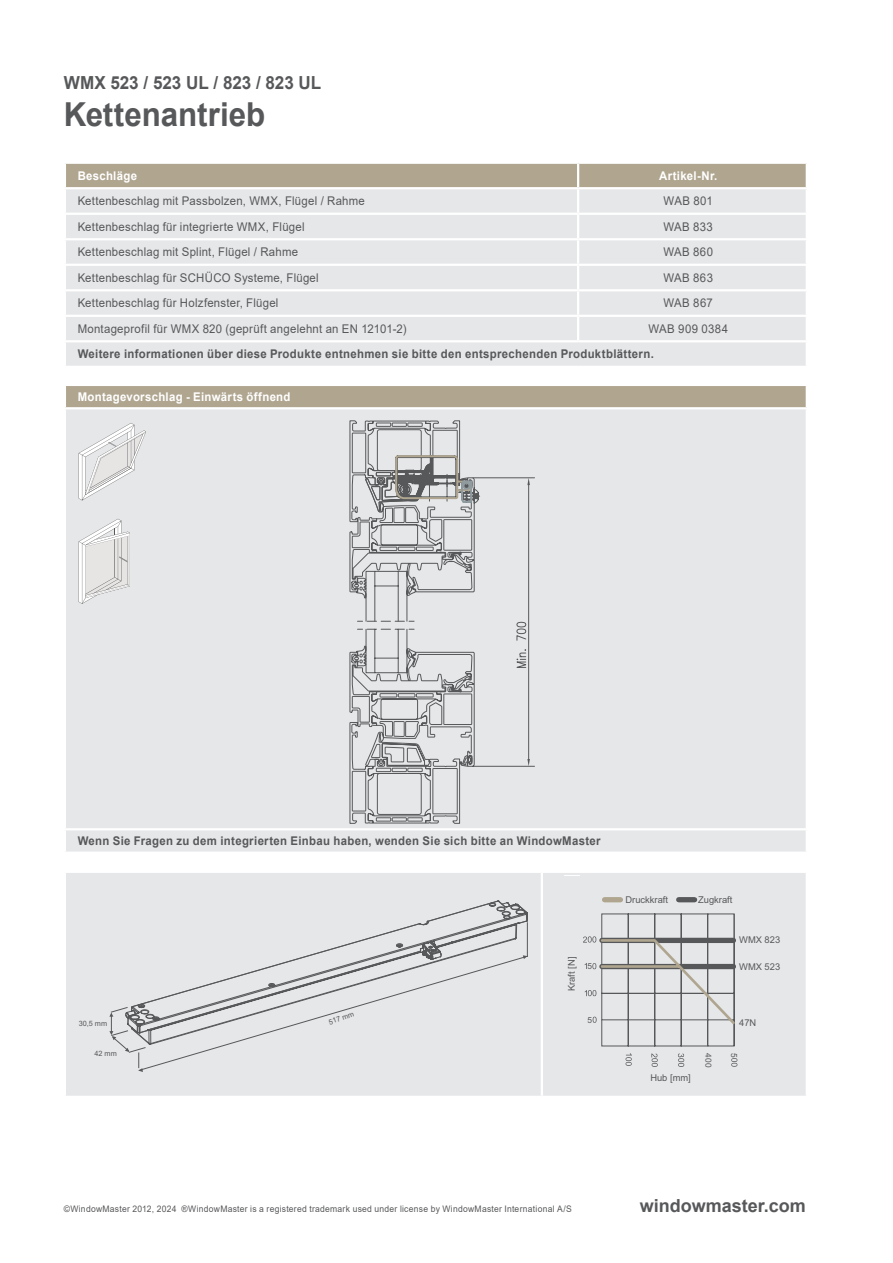
<style>
.page{position:relative;width:893px;height:1263px;background:#fff}
.page>*{position:absolute;margin:0;border:0;box-sizing:border-box;transform-origin:0 0}
.Product_name{font:700 33px "Arial";letter-spacing:-.005em;color:#57585a;scale:.95 1}
.Product_nr{font:700 18px "Arial";letter-spacing:-.005em;color:#57585a;scale:.95 1}
.Address{font:700 18px "Arial";color:#57585a}
.breadtxt{font:12px "Arial";letter-spacing:.02em;color:#57585a;scale:.95 1}
.breadtxt_bold{font:700 12px "Arial";letter-spacing:.03em;color:#57585a;scale:.95 1}
.breadtxt_bold-2{font:700 12px "Arial";letter-spacing:.025em;color:#fff;scale:.95 1}
.breadtxt_hvid_bold{font:700 12px "Arial";letter-spacing:.025em;color:#fff;scale:.95 1}
.breadtxt-2{font:12px "Arial";letter-spacing:.04em;color:#57585a;scale:.95 1}
.t1{font:9.3px "Arial";color:#57585a}
.Address-2{font:9px "Arial";letter-spacing:.03em;color:#57585a;scale:.95 1}
.t2{font:8.4px "Arial";color:#57585a}
.t3{font:7.35px "Arial";color:#57585a}
</style>
<div class="page">
<div style="left:66px;top:873px;width:740px;height:223px;background:#e6e7e9"></div>
<hr style="left:541px;top:873px;width:2px;height:223px;background:#fff">
<div style="left:65px;top:385px;width:742px;height:23px;background:#b0a690"></div>
<div style="left:66px;top:409px;width:740px;height:442px;background:#e6e7e9"></div>
<hr style="left:64px;top:386px;width:2px;height:21px;background:#fff">
<hr style="left:64px;top:384px;width:744px;height:2px;background:#fff">
<hr style="left:806px;top:386px;width:2px;height:21px;background:#fff">
<hr style="left:64px;top:407px;width:744px;height:2px;background:#fff">
<hr style="left:64px;top:828px;width:744px;height:2px;background:#fff">
<svg style="left:350px;top:468px;width:185px;height:355px;background:#d2d3d5"></svg>
<svg style="left:527px;top:759px;width:3px;height:7px"></svg>
<svg style="left:350px;top:421px;width:180px;height:247px;background:#d0d1d3"></svg>
<div style="left:66px;top:164px;width:740px;height:23px;background:#b0a690"></div>
<div style="left:66px;top:189px;width:740px;height:177px;background:#e6e7e9"></div>
<hr style="left:64px;top:238px;width:514px;height:2px;background:#fff">
<hr style="left:64px;top:315px;width:514px;height:2px;background:#fff">
<hr style="left:577px;top:240px;width:2px;height:24px;background:#fff">
<hr style="left:577px;top:317px;width:2px;height:23px;background:#fff">
<hr style="left:578px;top:238px;width:230px;height:2px;background:#fff">
<hr style="left:578px;top:315px;width:230px;height:2px;background:#fff">
<hr style="left:64px;top:340px;width:514px;height:2px;background:#fff">
<hr style="left:578px;top:340px;width:230px;height:2px;background:#fff">
<hr style="left:64px;top:264px;width:514px;height:2px;background:#fff">
<hr style="left:64px;top:289px;width:514px;height:2px;background:#fff">
<hr style="left:577px;top:164px;width:2px;height:23px;background:#fff">
<hr style="left:577px;top:266px;width:2px;height:23px;background:#fff">
<hr style="left:577px;top:291px;width:2px;height:24px;background:#fff">
<hr style="left:578px;top:264px;width:230px;height:2px;background:#fff">
<hr style="left:578px;top:289px;width:230px;height:2px;background:#fff">
<hr style="left:577px;top:189px;width:2px;height:24px;background:#fff">
<hr style="left:64px;top:213px;width:514px;height:2px;background:#fff">
<hr style="left:577px;top:215px;width:2px;height:23px;background:#fff">
<hr style="left:578px;top:213px;width:230px;height:2px;background:#fff">
<svg style="left:79px;top:519px;width:51px;height:85px;background:#e2e1e1"></svg>
<svg style="left:79px;top:423px;width:67px;height:77px;background:#e3e3e4"></svg>
<div style="left:131px;top:901px;width:397px;height:21px;background:#e6e7e9"></div>
<svg style="left:109px;top:1031px;width:2px;height:9px"></svg>
<svg style="left:111px;top:922px;width:417px;height:34px;background:#dbdcde"></svg>
<svg style="left:111px;top:956px;width:417px;height:115px;background:#dddee0"></svg>
<svg style="left:731px;top:1058px;width:6px;height:9px"></svg>
<div style="left:679px;top:897px;width:16px;height:5px;background:#57585a"></div>
<svg style="left:651px;top:1053px;width:7px;height:14px"></svg>
<svg style="left:626px;top:1053px;width:6px;height:13px"></svg>
<svg style="left:678px;top:1053px;width:6px;height:14px"></svg>
<svg style="left:583px;top:913px;width:154px;height:134px;background:#d1d2d3"></svg>
<div style="left:605px;top:897px;width:15px;height:5px;background:#b0a690"></div>
<p class="Product_nr" style="left:64px;top:70px;width:273px">WMX 523 / 523 UL / 823 / 823 UL</p>
<p class="Product_name" style="left:64px;top:91px;width:214px">Kettenantrieb</p>
<p class="breadtxt_hvid_bold" style="left:78px;top:167px;width:64px">Beschläge</p>
<p class="breadtxt_hvid_bold" style="left:659px;top:167px;width:63px">Artikel-Nr.</p>
<p class="breadtxt" style="left:78px;top:193px;width:304px">Kettenbeschlag mit Passbolzen, WMX, Flügel / Rahme</p>
<p class="breadtxt" style="left:664px;top:193px;width:53px">WAB 801</p>
<p class="breadtxt" style="left:78px;top:218px;width:240px">Kettenbeschlag für integrierte WMX, Flügel</p>
<p class="breadtxt" style="left:663px;top:218px;width:54px">WAB 833</p>
<p class="breadtxt" style="left:78px;top:244px;width:234px">Kettenbeschlag mit Splint, Flügel / Rahme</p>
<p class="breadtxt" style="left:663px;top:244px;width:54px">WAB 860</p>
<p class="breadtxt" style="left:78px;top:269px;width:255px">Kettenbeschlag für SCHÜCO Systeme, Flügel</p>
<p class="breadtxt" style="left:663px;top:269px;width:54px">WAB 863</p>
<p class="breadtxt" style="left:78px;top:295px;width:213px">Kettenbeschlag für Holzfenster, Flügel</p>
<p class="breadtxt" style="left:663px;top:295px;width:53px">WAB 867</p>
<p class="breadtxt" style="left:78px;top:320px;width:348px">Montageprofil für WMX 820 (geprüft angelehnt an EN 12101-2)</p>
<p class="breadtxt-2" style="left:648px;top:320px;width:85px">WAB 909 0384</p>
<p class="breadtxt_bold" style="left:78px;top:346px;width:608px">Weitere informationen über diese Produkte entnehmen sie bitte den entsprechenden Produktblättern.</p>
<p class="breadtxt_bold-2" style="left:78px;top:388px;width:226px">Montagevorschlag - Einwärts öffnend</p>
<p class="breadtxt_bold" style="left:78px;top:833px;width:552px">Wenn Sie Fragen zu dem integrierten Einbau haben, wenden Sie sich bitte an WindowMaster</p>
<p class="t3" style="left:79px;top:1018px;width:30px">30,5 mm</p>
<p class="t3" style="left:327px;top:1017px;width:28px;rotate:-19deg">517 mm</p>
<p class="t3" style="left:94px;top:1048px;width:24px">42 mm</p>
<p class="t1" style="left:565px;top:991px;width:36px;rotate:-90deg">Kraft [N]</p>
<p class="t2" style="left:587px;top:960px;width:6px">5</p>
<p class="t2" style="left:588px;top:1014px;width:6px">5</p>
<p class="t1" style="left:625px;top:893px;width:44px">Druckkraft</p>
<p class="t1" style="left:698px;top:893px;width:36px">Zugkraft</p>
<p class="t1" style="left:739px;top:933px;width:42px">WMX 823</p>
<p class="t1" style="left:739px;top:960px;width:42px">WMX 523</p>
<p class="t1" style="left:650px;top:1071px;width:42px">Hub [mm]</p>
<p class="t2" style="left:714px;top:1053px;width:16px;rotate:90deg">400</p>
<p class="t1" style="left:739px;top:1016px;width:19px">47N</p>
<p class="t2" style="left:740px;top:1053px;width:6px;rotate:90deg">5</p>
<p class="Address-2" style="left:64px;top:1202px;width:536px">©WindowMaster 2012, 2024 ®WindowMaster is a registered trademark used under license by WindowMaster International A/S</p>
<p class="Address" style="left:640px;top:1193px;width:168px">windowmaster.com</p>
</div>
